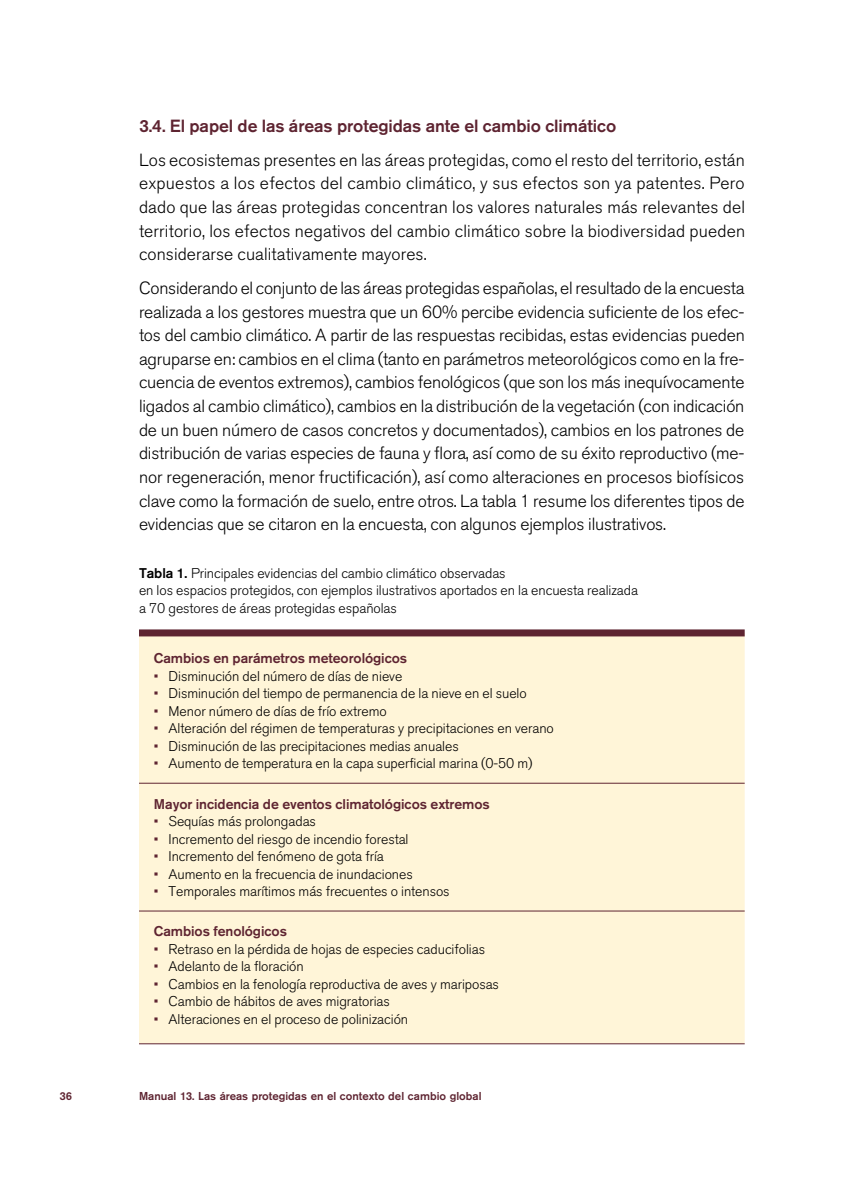
<style>
.page{position:relative;width:844px;height:1191px;background:#fff}
.page>*{position:absolute;margin:0;border:0;box-sizing:border-box;transform-origin:0 0}
.t1{font:300 17.5px/23.6px "Akzidenz Grotesk Pro";letter-spacing:-.005em;color:#000;text-align:justify}
.t2{font:500 17.5px "Akzidenz Grotesk Pro";letter-spacing:-.005em;color:#5e2431}
.t3{font:300 14px/17.5px "Akzidenz Grotesk Pro";letter-spacing:-.005em;color:#000}
.t4{font:500 14px "Akzidenz Grotesk Pro";letter-spacing:-.005em;color:#5e2431}
.t5{font:500 11.38px "Akzidenz Grotesk Pro";color:#5e2431}
.s1{font-weight:500}
.s2{color:#5e2431}
</style>
<div class="page">
<div style="left:139px;top:636px;width:605px;height:407px;background:#fff5d8"></div>
<hr style="left:139px;top:782px;width:605px;height:1px;background:#5e2431">
<hr style="left:139px;top:910px;width:605px;height:1px;background:#5e2431">
<hr style="left:139px;top:1043px;width:605px;height:1px;background:#5e2431">
<div style="left:139px;top:629px;width:605px;height:7px;background:#5e2431"></div>
<p class="t2" style="left:139px;top:115px;width:478px">3.4. El papel de las áreas protegidas ante el cambio climático</p>
<p class="t1" style="left:139px;top:148px;width:607px">Los ecosistemas presentes en las áreas protegidas, como el resto del territorio, están expuestos a los efectos del cambio climático, y sus efectos son ya patentes. Pero dado que las áreas protegidas concentran los valores naturales más relevantes del territorio, los efectos negativos del cambio climático sobre la biodiversidad pueden considerarse cualitativamente mayores.</p>
<p class="t1" style="left:139px;top:276px;width:607px">Considerando el conjunto de las áreas protegidas españolas, el resultado de la encuesta realizada a los gestores muestra que un 60% percibe evidencia suficiente de los efec&shy;tos del cambio climático. A partir de las respuestas recibidas, estas evidencias pueden agruparse en: cambios en el clima (tanto en parámetros meteorológicos como en la fre&shy;cuencia de eventos extremos), cambios fenológicos (que son los más inequívocamente ligados al cambio climático), cambios en la distribución de la vegetación (con indicación de un buen número de casos concretos y documentados), cambios en los patrones de distribución de varias especies de fauna y flora, así como de su éxito reproductivo (me&shy;nor regeneración, menor fructificación), así como alteraciones en procesos biofísicos clave como la formación de suelo, entre otros. La tabla 1 resume los diferentes tipos de evidencias que se citaron en la encuesta, con algunos ejemplos ilustrativos.</p>
<p class="t3" style="left:139px;top:564px;width:500px"><span class="s1">Tabla 1.</span> Principales evidencias del cambio climático observadas<br>en los espacios protegidos, con ejemplos ilustrativos aportados en la encuesta realizada a 70 gestores de áreas protegidas españolas</p>
<p class="t4" style="left:154px;top:649px;width:255px">Cambios en parámetros meteorológicos</p>
<p class="t3" style="left:154px;top:667px;width:250px"><span class="s2">•</span> Disminución del número de días de nieve</p>
<p class="t3" style="left:154px;top:684px;width:374px"><span class="s2">•</span> Disminución del tiempo de permanencia de la nieve en el suelo</p>
<p class="t3" style="left:154px;top:702px;width:234px"><span class="s2">•</span> Menor número de días de frío extremo</p>
<p class="t3" style="left:154px;top:719px;width:401px"><span class="s2">•</span> Alteración del régimen de temperaturas y precipitaciones en verano</p>
<p class="t3" style="left:154px;top:737px;width:306px"><span class="s2">•</span> Disminución de las precipitaciones medias anuales</p>
<p class="t3" style="left:154px;top:754px;width:380px"><span class="s2">•</span> Aumento de temperatura en la capa superficial marina (0-50 m)</p>
<p class="t4" style="left:154px;top:794px;width:337px">Mayor incidencia de eventos climatológicos extremos</p>
<p class="t3" style="left:154px;top:812px;width:163px"><span class="s2">•</span> Sequías más prolongadas</p>
<p class="t3" style="left:154px;top:830px;width:256px"><span class="s2">•</span> Incremento del riesgo de incendio forestal</p>
<p class="t3" style="left:154px;top:847px;width:231px"><span class="s2">•</span> Incremento del fenómeno de gota fría</p>
<p class="t3" style="left:154px;top:865px;width:260px"><span class="s2">•</span> Aumento en la frecuencia de inundaciones</p>
<p class="t3" style="left:154px;top:882px;width:297px"><span class="s2">•</span> Temporales marítimos más frecuentes o intensos</p>
<p class="t4" style="left:154px;top:922px;width:135px">Cambios fenológicos</p>
<p class="t3" style="left:154px;top:940px;width:332px"><span class="s2">•</span> Retraso en la pérdida de hojas de especies caducifolias</p>
<p class="t3" style="left:154px;top:957px;width:151px"><span class="s2">•</span> Adelanto de la floración</p>
<p class="t3" style="left:154px;top:975px;width:346px"><span class="s2">•</span> Cambios en la fenología reproductiva de aves y mariposas</p>
<p class="t3" style="left:154px;top:992px;width:237px"><span class="s2">•</span> Cambio de hábitos de aves migratorias</p>
<p class="t3" style="left:154px;top:1010px;width:256px"><span class="s2">•</span> Alteraciones en el proceso de polinización</p>
<p class="t5" style="left:60px;top:1089px;width:14px">36</p>
<p class="t5" style="left:139px;top:1089px;width:344px">Manual 13. Las áreas protegidas en el contexto del cambio global</p>
</div>
